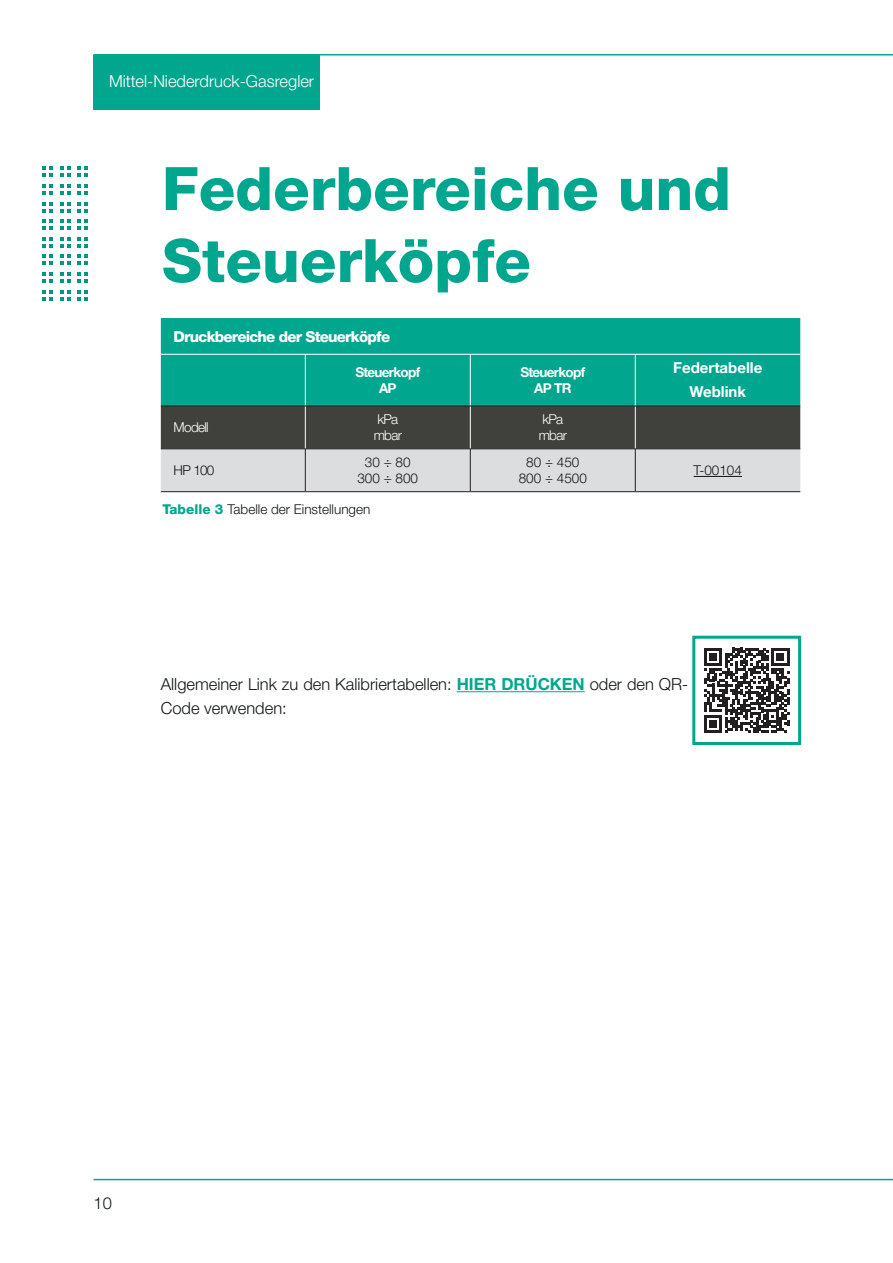
<style>
.page{position:relative;width:893px;height:1263px;background:#fff}
.page>*{position:absolute;margin:0;border:0;box-sizing:border-box;transform-origin:0 0}
.Titolo_Capitolo{font:800 60px/72px "Helvetica Neue LT Pro";color:#00a78e}
.Testo{font:300 16.5px/24px "Helvetica Neue LT Pro";color:#121418}
.t1{font:300 16.5px "Helvetica Neue LT Pro";color:#fff}
.titoli_tabella_bianc{font:800 15px "Helvetica Neue LT Pro";letter-spacing:-.05em;color:#fff}
.titolo_tabella_bianc{font:700 15px "Helvetica Neue LT Pro";color:#fff}
.testo_tabella{font:300 13.5px "Helvetica Neue LT Pro";color:#121418}
.tabella_dimensioni{font:700 13.5px "Helvetica Neue LT Pro";letter-spacing:-.05em;color:#fff}
.tabella_dimensioni_b{font:300 13.5px "Helvetica Neue LT Pro";letter-spacing:-.05em;color:#fff}
.titolo_tabella_bianc-2{font:300 13.5px "Helvetica Neue LT Pro";letter-spacing:-.05em;color:#fff}
.tabella_dimensioni-2{font:300 13.5px "Helvetica Neue LT Pro";color:#121418}
.s1{font-weight:800;color:#00a78e}
.s2{font-weight:700;color:#00a78e}
</style>
<div class="page">
<hr style="left:94px;top:1179px;width:799px;height:1px;background:#00a78e">
<hr style="left:94px;top:54px;width:799px;height:2px;background:#00a78e">
<svg style="left:42px;top:167px;width:11px;height:10px"></svg>
<svg style="left:60px;top:167px;width:11px;height:10px"></svg>
<svg style="left:78px;top:167px;width:10px;height:10px"></svg>
<svg style="left:42px;top:184px;width:11px;height:11px"></svg>
<svg style="left:60px;top:184px;width:11px;height:11px"></svg>
<svg style="left:78px;top:184px;width:10px;height:11px"></svg>
<svg style="left:42px;top:202px;width:11px;height:10px"></svg>
<svg style="left:60px;top:202px;width:11px;height:10px"></svg>
<svg style="left:78px;top:202px;width:10px;height:10px"></svg>
<svg style="left:42px;top:219px;width:11px;height:11px"></svg>
<svg style="left:60px;top:219px;width:11px;height:11px"></svg>
<svg style="left:78px;top:219px;width:10px;height:11px"></svg>
<svg style="left:42px;top:237px;width:11px;height:11px"></svg>
<svg style="left:60px;top:237px;width:11px;height:11px"></svg>
<svg style="left:78px;top:237px;width:10px;height:11px"></svg>
<svg style="left:42px;top:255px;width:11px;height:10px"></svg>
<svg style="left:60px;top:255px;width:11px;height:10px"></svg>
<svg style="left:78px;top:255px;width:10px;height:10px"></svg>
<svg style="left:42px;top:272px;width:11px;height:11px"></svg>
<svg style="left:60px;top:272px;width:11px;height:11px"></svg>
<svg style="left:78px;top:272px;width:10px;height:11px"></svg>
<svg style="left:42px;top:290px;width:11px;height:10px"></svg>
<svg style="left:60px;top:290px;width:11px;height:10px"></svg>
<svg style="left:78px;top:290px;width:10px;height:10px"></svg>
<div style="left:94px;top:55px;width:226px;height:55px;background:#00a78e"></div>
<hr style="left:457px;top:691px;width:128px;height:1px;background:#00a78e">
<svg style="left:704px;top:648px;width:85px;height:85px"></svg>
<div style="left:692px;top:636px;width:109px;height:109px;border:3px solid #00a78e"></div>
<div style="left:161px;top:318px;width:639px;height:88px;background:#00a78e"></div>
<svg style="left:161px;top:407px;width:639px;height:84px;background:#8c8d8c"></svg>
<hr style="left:161px;top:354px;width:144px;height:1px;background:#fff">
<hr style="left:305px;top:354px;width:165px;height:1px;background:#fff">
<hr style="left:470px;top:354px;width:165px;height:1px;background:#fff">
<hr style="left:635px;top:354px;width:165px;height:1px;background:#fff">
<hr style="left:305px;top:354px;width:1px;height:52px;background:#fff">
<hr style="left:470px;top:354px;width:1px;height:52px;background:#fff">
<hr style="left:305px;top:406px;width:1px;height:43px;background:#fff">
<hr style="left:470px;top:406px;width:1px;height:43px;background:#fff">
<hr style="left:635px;top:354px;width:1px;height:52px;background:#fff">
<hr style="left:635px;top:406px;width:1px;height:43px;background:#fff">
<hr style="left:161px;top:406px;width:144px;height:1px;background:#231f20">
<hr style="left:305px;top:406px;width:165px;height:1px;background:#231f20">
<hr style="left:470px;top:406px;width:165px;height:1px;background:#231f20">
<hr style="left:635px;top:406px;width:165px;height:1px;background:#231f20">
<hr style="left:161px;top:449px;width:144px;height:1px;background:#231f20">
<hr style="left:305px;top:449px;width:165px;height:1px;background:#231f20">
<hr style="left:305px;top:449px;width:1px;height:42px;background:#231f20">
<hr style="left:470px;top:449px;width:165px;height:1px;background:#231f20">
<hr style="left:470px;top:449px;width:1px;height:42px;background:#231f20">
<hr style="left:635px;top:449px;width:165px;height:1px;background:#231f20">
<hr style="left:635px;top:449px;width:1px;height:42px;background:#231f20">
<hr style="left:161px;top:491px;width:144px;height:1px;background:#231f20">
<hr style="left:305px;top:491px;width:165px;height:1px;background:#231f20">
<hr style="left:470px;top:491px;width:165px;height:1px;background:#231f20">
<hr style="left:635px;top:491px;width:165px;height:1px;background:#231f20">
<hr style="left:694px;top:476px;width:48px;height:1px;background:#121418">
<p class="t1" style="left:109px;top:71px;width:207px">Mittel-Niederdruck-Gasregler</p>
<p class="Titolo_Capitolo" style="left:162px;top:153px;width:571px">Federbereiche und<br>Steuerköpfe</p>
<p class="titoli_tabella_bianc" style="left:174px;top:327px;width:218px">Druckbereiche der Steuerköpfe</p>
<p class="tabella_dimensioni" style="left:355px;top:364px;width:66px">Steuerkopf</p>
<p class="tabella_dimensioni" style="left:379px;top:380px;width:19px">AP</p>
<p class="titolo_tabella_bianc" style="left:673px;top:359px;width:91px">Federtabelle</p>
<p class="titolo_tabella_bianc" style="left:689px;top:383px;width:58px">Weblink</p>
<p class="tabella_dimensioni" style="left:520px;top:364px;width:66px">Steuerkopf</p>
<p class="tabella_dimensioni" style="left:534px;top:380px;width:39px">AP TR</p>
<p class="titolo_tabella_bianc-2" style="left:174px;top:419px;width:37px">Modell</p>
<p class="tabella_dimensioni-2" style="left:174px;top:462px;width:42px">HP 100</p>
<p class="tabella_dimensioni_b" style="left:377px;top:411px;width:22px">kPa</p>
<p class="tabella_dimensioni_b" style="left:374px;top:427px;width:30px">mbar</p>
<p class="testo_tabella" style="left:365px;top:454px;width:47px">30 ÷ 80</p>
<p class="testo_tabella" style="left:357px;top:470px;width:62px">300 ÷ 800</p>
<p class="testo_tabella" style="left:162px;top:501px;width:210px"><span class="s1">Tabelle 3</span> Tabelle der Einstellungen</p>
<p class="tabella_dimensioni_b" style="left:542px;top:411px;width:22px">kPa</p>
<p class="tabella_dimensioni_b" style="left:539px;top:427px;width:30px">mbar</p>
<p class="testo_tabella" style="left:526px;top:454px;width:55px">80 ÷ 450</p>
<p class="testo_tabella" style="left:519px;top:470px;width:70px">800 ÷ 4500</p>
<p class="testo_tabella" style="left:694px;top:462px;width:50px">T-00104</p>
<p class="Testo" style="left:161px;top:672px;width:529px">Allgemeiner Link zu den Kalibriertabellen: <span class="s2">HIER DRÜCKEN</span> oder den QR-<br>Code verwenden:</p>
<p class="Testo" style="left:94px;top:1191px;width:20px">10</p>
</div>
